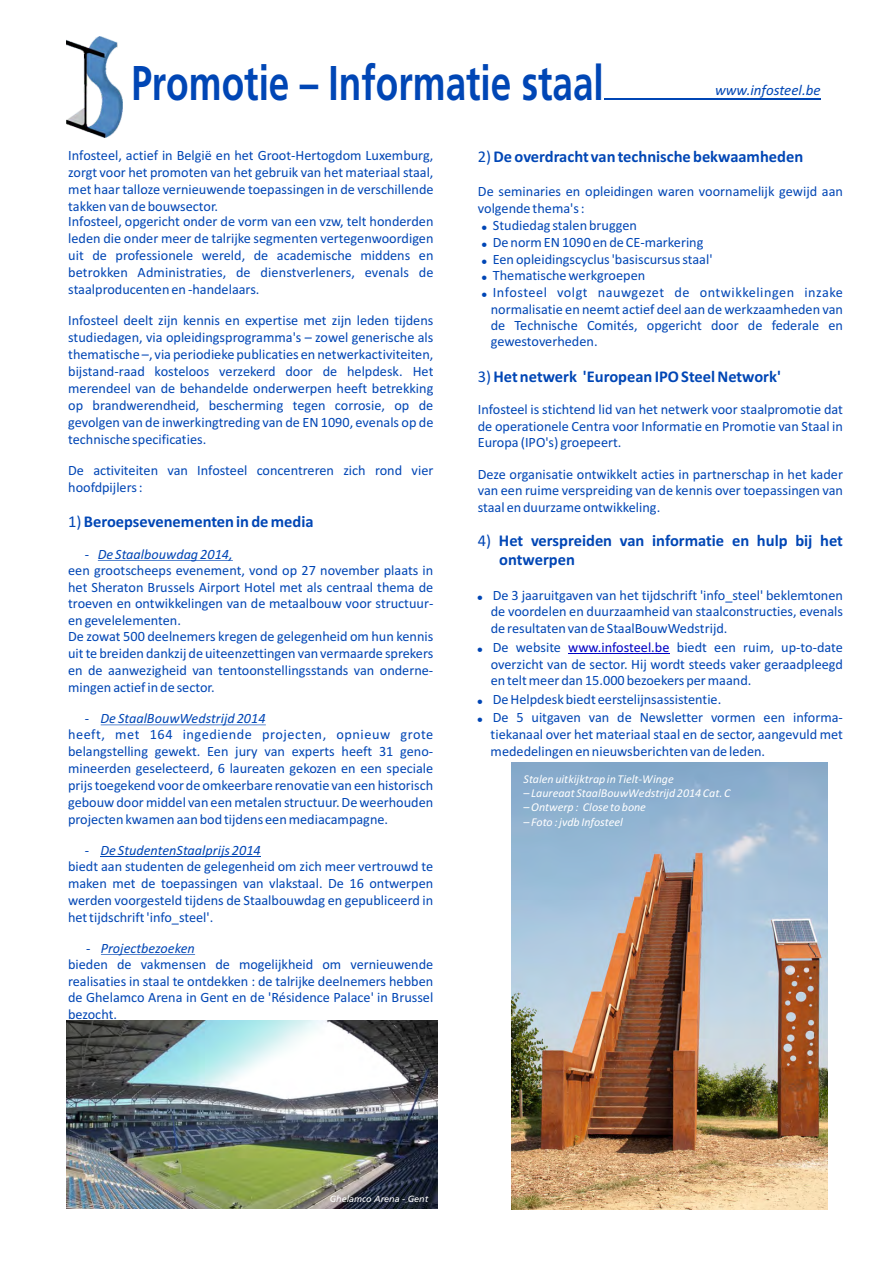
<style>
.page{position:relative;width:896px;height:1266px;background:#fff}
.page>*{position:absolute;margin:0;border:0;box-sizing:border-box;transform-origin:0 0}
.t1{font:700 48.75px "Frutiger Linotype";color:#0046b5;scale:.76 1}
.t2{font:700 16.5px "Calibri";color:#0046b5}
.t3{font:italic 15px "Calibri";color:#0046b5}
.t4{font:14.25px/17px "Calibri";color:#0046b5}
.t5{font:italic 14.25px "Calibri";color:#0046b5}
.t6{font:14.25px "Calibri";letter-spacing:.04em;color:#0046b5}
.t7{font:14.25px "Calibri";color:#0000c4}
.t8{font:italic 12px "Calibri";color:#fff}
.t9{font:italic 9px "Frutiger Linotype";color:#fff}
.s1{font-weight:400}
.s2{font-style:normal}
.s3{font-style:italic}
</style>
<div class="page">
<img style="left:67px;top:1020px;width:370px;height:189px">
<img style="left:512px;top:762px;width:315px;height:448px">
<hr style="left:605px;top:99px;width:216px;height:1px;background:#0046b5">
<hr style="left:98px;top:560px;width:135px;height:1px;background:#0046b5">
<hr style="left:101px;top:725px;width:165px;height:1px;background:#0046b5">
<hr style="left:101px;top:954px;width:94px;height:1px;background:#0046b5">
<hr style="left:101px;top:856px;width:160px;height:1px;background:#0046b5">
<hr style="left:568px;top:653px;width:102px;height:1px;background:#0000c4">
<img style="left:67px;top:37px;width:55px;height:100px">
<h1 class="t1" style="left:131px;top:63px;width:623px">Promotie – Informatie staal</h1>
<p class="t3" style="left:715px;top:84px;width:107px">www.infosteel.be</p>
<p class="t4" style="left:68px;top:148px;width:367px">Infosteel, actief in België en het Groot-Hertogdom Luxemburg,</p>
<p class="t2" style="left:478px;top:149px;width:327px"><span class="s1">2)</span> De overdracht van technische bekwaamheden</p>
<p class="t4" style="left:68px;top:165px;width:367px">zorgt voor het promoten van het gebruik van het materiaal staal, met haar talloze vernieuwende toepassingen in de verschillende</p>
<p class="t4" style="left:478px;top:184px;width:367px">De seminaries en opleidingen waren voornamelijk gewijd aan</p>
<p class="t4" style="left:68px;top:199px;width:151px">takken van de bouwsector.</p>
<p class="t4" style="left:478px;top:201px;width:108px">volgende thema's :</p>
<p class="t4" style="left:68px;top:214px;width:367px">Infosteel, opgericht onder de vorm van een vzw, telt honderden</p>
<p class="t4" style="left:493px;top:218px;width:146px">Studiedag stalen bruggen</p>
<p class="t4" style="left:68px;top:231px;width:367px">leden die onder meer de talrijke segmenten vertegenwoordigen</p>
<p class="t4" style="left:493px;top:235px;width:212px">De norm EN 1090 en de CE-markering</p>
<p class="t4" style="left:68px;top:248px;width:367px">uit de professionele wereld, de academische middens en</p>
<p class="t4" style="left:493px;top:251px;width:221px">Een opleidingscyclus 'basiscursus staal'</p>
<p class="t4" style="left:68px;top:265px;width:367px">betrokken Administraties, de dienstverleners, evenals de</p>
<p class="t4" style="left:493px;top:268px;width:154px">Thematische werkgroepen</p>
<p class="t4" style="left:68px;top:282px;width:193px">staalproducenten en -handelaars.</p>
<p class="t4" style="left:491px;top:286px;width:354px;line-height:16.2px">Infosteel volgt nauwgezet de ontwikkelingen inzake normalisatie en neemt actief deel aan de werkzaamheden van</p>
<p class="t4" style="left:68px;top:313px;width:367px">Infosteel deelt zijn kennis en expertise met zijn leden tijdens</p>
<p class="t4" style="left:491px;top:318px;width:354px">de Technische Comités, opgericht door de federale en</p>
<p class="t4" style="left:68px;top:330px;width:367px">studiedagen, via opleidingsprogramma's – zowel generische als</p>
<p class="t4" style="left:491px;top:334px;width:108px">gewestoverheden.</p>
<p class="t4" style="left:68px;top:347px;width:367px">thematische –, via periodieke publicaties en netwerkactiviteiten, bijstand-raad kosteloos verzekerd door de helpdesk. Het</p>
<p class="t2" style="left:478px;top:369px;width:305px"><span class="s1">3)</span> Het netwerk 'European IPO Steel Network'</p>
<p class="t4" style="left:68px;top:381px;width:367px">merendeel van de behandelde onderwerpen heeft betrekking op brandwerendheid, bescherming tegen corrosie, op de</p>
<p class="t4" style="left:478px;top:402px;width:367px">Infosteel is stichtend lid van het netwerk voor staalpromotie dat</p>
<p class="t4" style="left:68px;top:415px;width:367px">gevolgen van de inwerkingtreding van de EN 1090, evenals op de</p>
<p class="t4" style="left:478px;top:419px;width:367px">de operationele Centra voor Informatie en Promotie van Staal in</p>
<p class="t4" style="left:68px;top:432px;width:140px">technische specificaties.</p>
<p class="t4" style="left:478px;top:435px;width:145px">Europa (IPO's) groepeert.</p>
<p class="t4" style="left:68px;top:463px;width:367px">De activiteiten van Infosteel concentreren zich rond vier</p>
<p class="t4" style="left:478px;top:467px;width:367px">Deze organisatie ontwikkelt acties in partnerschap in het kader</p>
<p class="t4" style="left:68px;top:480px;width:76px">hoofdpijlers :</p>
<p class="t4" style="left:478px;top:484px;width:367px;line-height:16.2px">van een ruime verspreiding van de kennis over toepassingen van staal en duurzame ontwikkeling.</p>
<p class="t2" style="left:68px;top:515px;width:247px"><span class="s1">1)</span> Beroepsevenementen in de media</p>
<p class="t2" style="left:478px;top:533px;width:367px"><span class="s1">4)</span> Het verspreiden van informatie en hulp bij het</p>
<p class="t5" style="left:85px;top:548px;width:149px"><span class="s2">-</span> De Staalbouwdag 2014,</p>
<p class="t2" style="left:499px;top:552px;width:77px">ontwerpen</p>
<p class="t4" style="left:68px;top:562px;width:367px">een grootscheeps evenement, vond op 27 november plaats in het Sheraton Brussels Airport Hotel met als centraal thema de</p>
<p class="t4" style="left:493px;top:588px;width:352px">De 3 jaaruitgaven van het tijdschrift 'info_steel' beklemtonen</p>
<p class="t4" style="left:68px;top:596px;width:367px">troeven en ontwikkelingen van de metaalbouw voor structuur-</p>
<p class="t4" style="left:491px;top:604px;width:354px">de voordelen en duurzaamheid van staalconstructies, evenals</p>
<p class="t4" style="left:68px;top:613px;width:114px">en gevelelementen.</p>
<p class="t4" style="left:491px;top:621px;width:238px">de resultaten van de StaalBouwWedstrijd.</p>
<p class="t4" style="left:68px;top:629px;width:367px">De zowat 500 deelnemers kregen de gelegenheid om hun kennis</p>
<p class="t7" style="left:568px;top:641px;width:103px">www.infosteel.be</p>
<p class="t4" style="left:493px;top:640px;width:70px">De website</p>
<p class="t4" style="left:677px;top:640px;width:168px">biedt een ruim, up-to-date</p>
<p class="t4" style="left:68px;top:646px;width:367px">uit te breiden dankzij de uiteenzettingen van vermaarde sprekers</p>
<p class="t4" style="left:491px;top:656px;width:354px">overzicht van de sector. Hij wordt steeds vaker geraadpleegd</p>
<p class="t4" style="left:68px;top:663px;width:367px">en de aanwezigheid van tentoonstellingsstands van onderne-</p>
<p class="t4" style="left:491px;top:673px;width:262px">en telt meer dan 15.000 bezoekers per maand.</p>
<p class="t4" style="left:68px;top:680px;width:148px">mingen actief in de sector.</p>
<p class="t4" style="left:493px;top:692px;width:230px">De Helpdesk biedt eerstelijnsassistentie.</p>
<p class="t5" style="left:85px;top:713px;width:182px"><span class="s2">-</span> De StaalBouwWedstrijd 2014</p>
<p class="t4" style="left:493px;top:710px;width:352px">De 5 uitgaven van de Newsletter vormen een informa-</p>
<p class="t6" style="left:68px;top:728px;width:367px">heeft, met 164 ingediende projecten, opnieuw grote</p>
<p class="t4" style="left:491px;top:727px;width:354px">tiekanaal over het materiaal staal en de sector, aangevuld met</p>
<p class="t4" style="left:68px;top:744px;width:367px">belangstelling gewekt. Een jury van experts heeft 31 geno-</p>
<p class="t4" style="left:491px;top:744px;width:276px">mededelingen en nieuwsberichten van de leden.</p>
<p class="t4" style="left:68px;top:761px;width:367px;text-align:justify">mineerden geselecteerd, 6 laureaten gekozen en een speciale prijs toegekend voor de omkeerbare renovatie van een historisch gebouw door middel van een metalen structuur. De weerhouden projecten kwamen aan bod tijdens een mediacampagne.</p>
<p class="t4" style="left:68px;top:844px;width:367px;line-height:15.6px;text-indent:17px">- <span class="s3">De StudentenStaalprijs 2014<br></span>biedt aan studenten de gelegenheid om zich meer vertrouwd te</p>
<p class="t4" style="left:68px;top:876px;width:367px;text-align:justify">maken met de toepassingen van vlakstaal. De 16 ontwerpen werden voorgesteld tijdens de Staalbouwdag en gepubliceerd in het tijdschrift 'info_steel'.</p>
<p class="t4" style="left:68px;top:941px;width:367px;line-height:15.6px;text-indent:18px">- <span class="s3">Projectbezoeken<br></span>bieden de vakmensen de mogelijkheid om vernieuwende</p>
<p class="t4" style="left:68px;top:973px;width:367px;text-align:justify">realisaties in staal te ontdekken : de talrijke deelnemers hebben de Ghelamco Arena in Gent en de 'Résidence Palace' in Brussel bezocht.</p>
<p class="t8" style="left:524px;top:774px;width:152px">Stalen uitkijktrap in Tielt-Winge</p>
<p class="t8" style="left:524px;top:788px;width:208px">– Laureaat StaalBouwWedstrijd 2014 Cat. C</p>
<p class="t8" style="left:524px;top:802px;width:124px">– Ontwerp : Close to bone</p>
<p class="t8" style="left:524px;top:817px;width:101px">– Foto : jvdb Infosteel</p>
<p class="t9" style="left:330px;top:1195px;width:100px">Ghelamco Arena - Gent</p>
</div>
